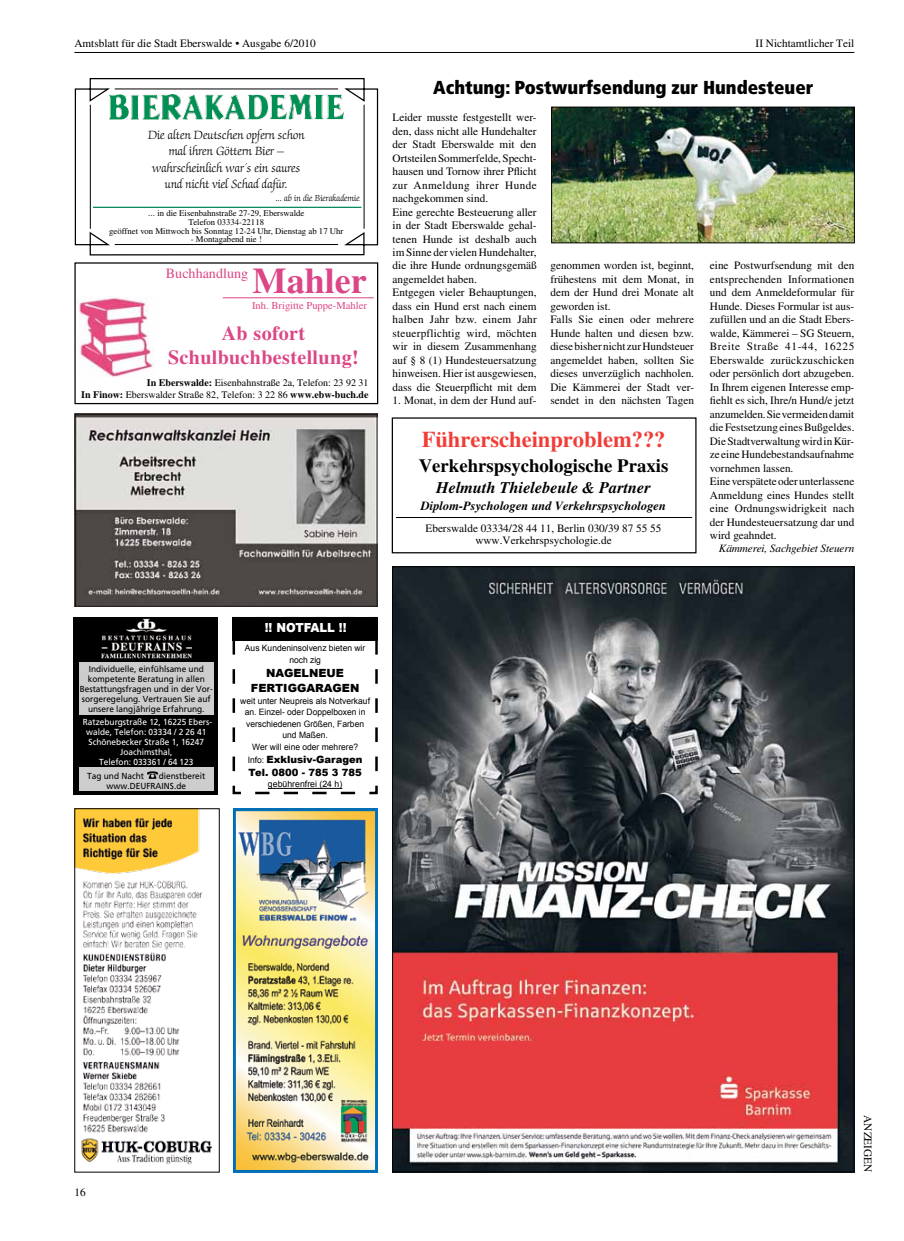
<style>
.page{position:relative;width:904px;height:1241px;background:#fff}
.page>*{position:absolute;margin:0;border:0;box-sizing:border-box;transform-origin:0 0}
.t1{font:700 36.12px "Times LT Std";color:#dc4686}
.t2{font:700 22.5px "Times LT Std";color:#f13d37}
.t3{font:700 20px/24px "Times LT Std";letter-spacing:.02em;color:#dc4686;text-align:center}
.t4{font:900 condensed 18.75px "Frutiger LT Std";color:#000}
.t5{font:700 18.75px "Times LT Std";color:#000}
.t6{font:italic 700 16.25px "Times LT Std";color:#000}
.t7{font:14.12px "Times LT Std";color:#dc4686}
.t8{font:300 13.75px/16.5px "Zapf Chancery Std";color:#000;text-align:center}
.t9{font:italic 700 12.5px "Times LT Std";color:#000}
.t10{font:900 12.5px "Arial";color:#fff;scale:.93 1}
.t11{font:11.25px/13.5px "Times LT Std";color:#000}
.t12{font:italic 11.25px "Times LT Std";letter-spacing:-.01em;color:#000}
.t13{font:900 11.25px/14.5px "Arial";color:#000;text-align:center}
.t14{font:10.62px "Times LT Std";color:#dc4686}
.t15{font:10px/11.2px "Times LT Std";color:#000;text-align:right}
.t16{font:900 10px/13px "Arial";color:#000}
.t17{font:300 10px "Zapf Chancery Std";color:#000}
.t18{font:8.75px/10px "Frutiger LT Std";color:#000;text-align:center;scale:.95 1}
.t19{font:8.75px/11.5px "Arial";color:#000;text-align:center}
.t20{font:8.75px/8.8px "Times LT Std";color:#000;text-align:center}
.t21{font:8.75px/10px "Frutiger LT Std";color:#fff;text-align:center;scale:.95 1}
.s1{font-weight:700}
.s2{font-weight:400;font-size:8.75px}
</style>
<div class="page">
<hr style="left:74px;top:52px;width:780px;height:1px;background:#000">
<img style="left:76px;top:810px;width:124px;height:64px">
<img style="left:83px;top:880px;width:120px;height:173px">
<img style="left:81px;top:1053px;width:131px;height:112px">
<svg style="left:74px;top:78px;width:305px;height:178px"></svg>
<hr style="left:115px;top:89px;width:223px;height:1px;background:#000">
<hr style="left:115px;top:244px;width:223px;height:1px;background:#000">
<hr style="left:90px;top:105px;width:1px;height:124px;background:#000">
<hr style="left:364px;top:105px;width:1px;height:124px;background:#000">
<hr style="left:93px;top:207px;width:268px;height:1px;background:#008956">
<img style="left:109px;top:94px;width:234px;height:25px">
<div style="left:392px;top:417px;width:304px;height:136px;border:1px solid #000"></div>
<hr style="left:396px;top:517px;width:296px;height:1px;background:#000">
<img style="left:394px;top:568px;width:458px;height:601px">
<img style="left:236px;top:811px;width:138px;height:358px">
<div style="left:233px;top:808px;width:144px;height:364px;border:2px solid #006fb8"></div>
<svg style="left:232px;top:616px;width:146px;height:179px"></svg>
<hr style="left:268px;top:788px;width:74px;height:1px;background:#000">
<img style="left:77px;top:297px;width:78px;height:80px">
<div style="left:74px;top:262px;width:304px;height:142px;border:1px solid #000"></div>
<hr style="left:223px;top:297px;width:151px;height:1px;background:#dc4686">
<img style="left:74px;top:413px;width:304px;height:193px">
<div style="left:74px;top:617px;width:144px;height:177px;background:#000"></div>
<div style="left:79px;top:662px;width:135px;height:53px;background:#cecdcd"></div>
<div style="left:79px;top:767px;width:135px;height:23px;background:#cecdcd"></div>
<svg style="left:147px;top:771px;width:11px;height:7px"></svg>
<img style="left:101px;top:618px;width:92px;height:41px">
<img style="left:553px;top:109px;width:299px;height:132px">
<div style="left:551px;top:107px;width:303px;height:136px;border:1px solid #000"></div>
<p class="t11" style="left:74px;top:36px;width:243px">Amtsblatt für die Stadt Eberswalde • Ausgabe 6/2010</p>
<p class="t11" style="left:755px;top:37px;width:100px">II Nichtamtlicher Teil</p>
<p class="t8" style="left:148px;top:127px;width:158px">Die alten Deutschen opfern schon mal ihren Göttern Bier – wahrscheinlich war´s ein saures und nicht viel Schad dafür.</p>
<p class="t20" style="left:109px;top:208px;width:236px">... in die Eisenbahnstraße 27-29, Eberswalde<br>Telefon 03334-22118<br>geöffnet von Mittwoch bis Sonntag 12-24 Uhr, Dienstag ab 17 Uhr</p>
<p class="t20" style="left:191px;top:235px;width:73px">- Montagabend nie !</p>
<p class="t17" style="left:275px;top:193px;width:86px">... ab in die Bierakademie</p>
<p class="t7" style="left:166px;top:265px;width:84px">Buchhandlung</p>
<h1 class="t1" style="left:252px;top:259px;width:116px">Mahler</h1>
<p class="t14" style="left:252px;top:299px;width:116px">Inh. Brigitte Puppe-Mahler</p>
<h3 class="t3" style="left:168px;top:320px;width:192px">Ab sofort<br>Schulbuchbestellung!</h3>
<p class="t15" style="left:81px;top:377px;width:289px"><span class="s1">In Eberswalde:</span> Eisenbahnstraße 2a, Telefon: 23 92 31<br><span class="s1">In Finow:</span> Eberswalder Straße 82, Telefon: 3 22 86 <span class="s1">www.ebw-buch.de</span></p>
<h3 class="t4" style="left:433px;top:76px;width:382px">Achtung: Postwurfsendung zur Hundesteuer</h3>
<p class="t11" style="left:392px;top:111px;width:146px">Leider musste festgestellt wer&shy;den, dass nicht alle Hundehalter der Stadt Eberswalde mit den<br>Ortsteilen Sommerfelde, Specht&shy;hausen und Tornow ihrer Pflicht zur Anmeldung ihrer Hunde nachgekommen sind.<br>Eine gerechte Besteuerung aller in der Stadt Eberswalde gehal&shy;tenen Hunde ist deshalb auch im Sinne der vielen Hundehalter, die ihre Hunde ordnungsgemäß angemeldet haben.<br>Entgegen vieler Behauptungen, dass ein Hund erst nach einem halben Jahr bzw. einem Jahr steuerpflichtig wird, möchten wir in diesem Zusammenhang auf § 8 (1) Hundesteuersatzung hinweisen. Hier ist ausgewiesen, dass die Steuerpflicht mit dem</p>
<p class="t11" style="left:392px;top:393px;width:146px">1. Monat, in dem der Hund auf-</p>
<p class="t11" style="left:550px;top:259px;width:145px">genommen worden ist, beginnt, frühestens mit dem Monat, in dem der Hund drei Monate alt geworden ist.<br>Falls Sie einen oder mehrere<br>Hunde halten und diesen bzw. diese bisher nicht zur Hundsteuer angemeldet haben, sollten Sie dieses unverzüglich nachholen.<br>Die Kämmerei der Stadt ver&shy;sendet in den nächsten Tagen</p>
<p class="t11" style="left:710px;top:259px;width:146px">eine Postwurfsendung mit den entsprechenden Informationen und dem Anmeldeformular für<br>Hunde. Dieses Formular ist aus&shy;zufüllen und an die Stadt Ebers&shy;walde, Kämmerei – SG Steuern,<br>Breite Straße 41-44, 16225<br>Eberswalde zurückzuschicken oder persönlich dort abzugeben.<br>In Ihrem eigenen Interesse emp&shy;fiehlt es sich, Ihre/n Hund/e jetzt anzumelden. Sie vermeiden damit die Festsetzung eines Bußgeldes.<br>Die Stadtverwaltung wird in Kür&shy;ze eine Hundebestandsaufnahme vornehmen lassen.<br>Eine verspätete oder unterlassene<br>Anmeldung eines Hundes stellt eine Ordnungswidrigkeit nach der Hundesteuersatzung dar und wird geahndet.</p>
<p class="t12" style="left:719px;top:542px;width:137px">Kämmerei, Sachgebiet Steuern</p>
<h2 class="t2" style="left:421px;top:426px;width:245px">Führerscheinproblem???</h2>
<h3 class="t5" style="left:419px;top:454px;width:251px">Verkehrspsychologische Praxis</h3>
<h3 class="t6" style="left:436px;top:478px;width:216px">Helmuth Thielebeule &amp; Partner</h3>
<p class="t9" style="left:421px;top:498px;width:247px">Diplom-Psychologen und Verkehrspsychologen</p>
<p class="t11" style="left:425px;top:522px;width:237px;line-height:12.5px;text-align:center">Eberswalde 03334/28 44 11, Berlin 030/39 87 55 55 www.Verkehrspsychologie.de</p>
<p class="t18" style="left:80px;top:663px;width:142px">Individuelle, einfühlsame und kompetente Beratung in allen<br>Bestattungsfragen und in der Vor&shy;sorgeregelung. Vertrauen Sie auf unsere langjährige Erfahrung.</p>
<p class="t21" style="left:83px;top:717px;width:138px">Ratzeburgstraße 12, 16225 Ebers&shy;walde, Telefon: 03334 / 2 26 41<br>Schönebecker Straße 1, 16247<br>Joachimsthal,<br>Telefon: 033361 / 64 123</p>
<p class="t18" style="left:87px;top:770px;width:61px">Tag und Nacht</p>
<p class="t18" style="left:107px;top:770px;width:106px;text-align:left;text-indent:52px">dienstbereit www.DEUFRAINS.de</p>
<p class="t10" style="left:265px;top:618px;width:90px">!! NOTFALL !!</p>
<p class="t19" style="left:245px;top:642px;width:122px">Aus Kundeninsolvenz bieten wir noch zig</p>
<p class="t13" style="left:251px;top:665px;width:110px">NAGELNEUE<br>FERTIGGARAGEN</p>
<p class="t19" style="left:240px;top:694px;width:131px">weit unter Neupreis als Notverkauf an. Einzel- oder Doppelboxen in verschiedenen Größen, Farben und Maßen.<br>Wer will eine oder mehrere?</p>
<p class="t16" style="left:248px;top:752px;width:116px"><span class="s2">Info:</span> Exklusiv-Garagen<br>Tel. 0800 - 785 3 785</p>
<p class="t19" style="left:268px;top:778px;width:76px">gebührenfrei (24 h)</p>
<p class="t11" style="left:74px;top:1184px;width:13px">16</p>
<p class="t11" style="left:874px;top:1115px;width:58px;rotate:90deg">ANZEIGEN</p>
</div>
